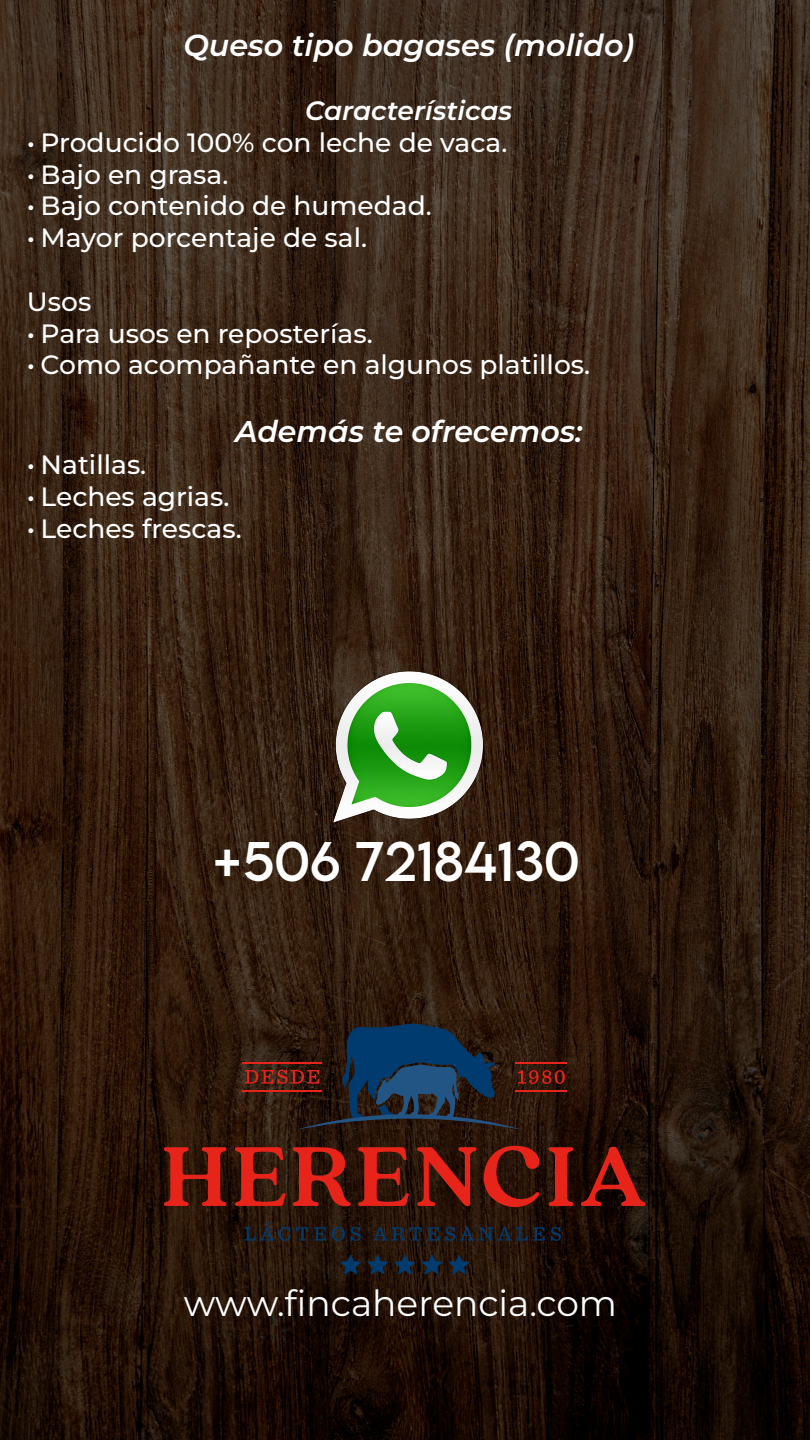
<style>
.page{position:relative;width:810px;height:1440px;background:#fff}
.page>*{position:absolute;margin:0;border:0;box-sizing:border-box;transform-origin:0 0}
.t1{font:49.5px "LEMONMILK";color:#fff}
.t2{font:36px "Montserrat";color:#fff}
.t3{font:italic 600 30.3px "Montserrat";color:#fff}
.t4{font:italic 600 30px "Montserrat";color:#fff}
.t5{font:500 26.47px "Montserrat";color:#fff}
.t6{font:italic 600 26.47px "Montserrat";color:#fff}
</style>
<div class="page">
<img style="left:0;top:0;width:810px;height:1440px">
<svg style="left:340px;top:1254px;width:21px;height:20px"></svg>
<svg style="left:367px;top:1254px;width:21px;height:20px"></svg>
<svg style="left:394px;top:1254px;width:21px;height:20px"></svg>
<svg style="left:421px;top:1254px;width:21px;height:20px"></svg>
<svg style="left:449px;top:1254px;width:21px;height:20px"></svg>
<svg style="left:245px;top:1222px;width:63px;height:19px"></svg>
<svg style="left:314px;top:1227px;width:12px;height:14px"></svg>
<svg style="left:332px;top:1227px;width:13px;height:14px"></svg>
<svg style="left:351px;top:1227px;width:10px;height:14px"></svg>
<svg style="left:373px;top:1227px;width:66px;height:14px"></svg>
<svg style="left:445px;top:1227px;width:82px;height:14px"></svg>
<svg style="left:533px;top:1227px;width:12px;height:14px"></svg>
<svg style="left:551px;top:1227px;width:10px;height:14px"></svg>
<svg style="left:164px;top:1147px;width:63px;height:59px;background:#831b0f"></svg>
<svg style="left:417px;top:1147px;width:60px;height:59px;background:#72190e"></svg>
<svg style="left:484px;top:1146px;width:56px;height:61px;background:#6e190d"></svg>
<svg style="left:358px;top:1147px;width:51px;height:59px;background:#7a1b0f"></svg>
<svg style="left:235px;top:1147px;width:51px;height:59px;background:#7c1e11"></svg>
<svg style="left:549px;top:1147px;width:24px;height:59px"></svg>
<svg style="left:293px;top:1147px;width:58px;height:59px;background:#841b10"></svg>
<svg style="left:581px;top:1146px;width:65px;height:60px;background:#5b130a"></svg>
<hr style="left:515px;top:1062px;width:52px;height:1px;background:#e72419">
<hr style="left:515px;top:1090px;width:52px;height:2px;background:#e72419">
<hr style="left:242px;top:1062px;width:80px;height:1px;background:#e72419">
<hr style="left:242px;top:1090px;width:80px;height:2px;background:#e72419">
<svg style="left:245px;top:1023px;width:320px;height:107px;background:#29252a"></svg>
<img style="left:328px;top:666px;width:158px;height:162px">
<p class="t3" style="left:183px;top:24px;width:452px">Queso tipo bagases (molido)</p>
<p class="t6" style="left:305px;top:92px;width:209px">Características</p>
<p class="t5" style="left:27px;top:124px;width:482px">• Producido 100% con leche de vaca.</p>
<p class="t5" style="left:27px;top:156px;width:203px">• Bajo en grasa.</p>
<p class="t5" style="left:27px;top:188px;width:406px">• Bajo contenido de humedad.</p>
<p class="t5" style="left:27px;top:219px;width:342px">• Mayor porcentaje de sal.</p>
<p class="t5" style="left:27px;top:283px;width:66px">Usos</p>
<p class="t5" style="left:27px;top:315px;width:347px">• Para usos en reposterías.</p>
<p class="t5" style="left:27px;top:347px;width:565px">• Como acompañante en algunos platillos.</p>
<p class="t4" style="left:235px;top:410px;width:349px">Además te ofrecemos:</p>
<p class="t5" style="left:27px;top:446px;width:121px">• Natillas.</p>
<p class="t5" style="left:27px;top:478px;width:204px">• Leches agrias.</p>
<p class="t5" style="left:27px;top:510px;width:216px">• Leches frescas.</p>
<p class="t1" style="left:212px;top:829px;width:369px">+506 72184130</p>
<p class="t2" style="left:184px;top:1278px;width:435px">www.fincaherencia.com</p>
</div>
